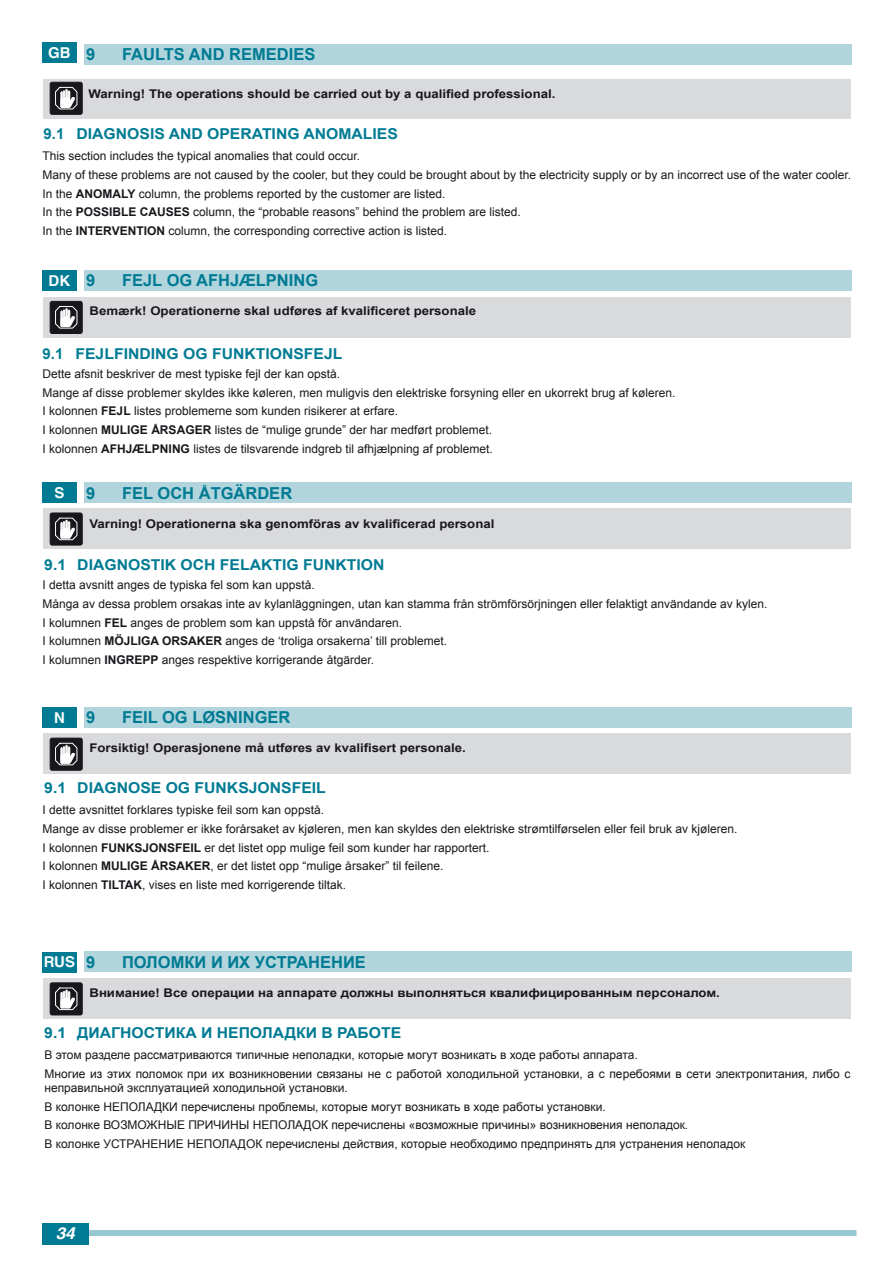
<style>
.page{position:relative;width:893px;height:1263px;background:#fff}
.page>*{position:absolute;margin:0;border:0;box-sizing:border-box;transform-origin:0 0}
.t1{font:700 16.5px "Arial";color:#007b93}
.t2{font:italic 700 16.5px "Helvetica";color:#fff;scale:1.05 1}
.t3{font:700 15px "Arial";color:#007b93;scale:1.05 1}
.t4{font:700 15px "Arial";color:#007b93}
.t5{font:700 15px "Helvetica";color:#fafcfd}
.t6{font:12px/18.6px "Arial";color:#1a171c}
.t7{font:700 12px "Arial";color:#1a171c;scale:1.1 1}
.s1{font-weight:700}
</style>
<div class="page">
<div style="left:44px;top:1230px;width:812px;height:6px;background:#97c7d1"></div>
<div style="left:43px;top:1223px;width:46px;height:22px;background:#007b93"></div>
<div style="left:43px;top:80px;width:807px;height:39px;background:#d9dadb"></div>
<div style="left:84px;top:44px;width:767px;height:20px;background:#b2d5dd"></div>
<div style="left:84px;top:270px;width:767px;height:20px;background:#b2d5dd"></div>
<div style="left:84px;top:952px;width:767px;height:20px;background:#b2d5dd"></div>
<div style="left:43px;top:43px;width:34px;height:20px;background:#007b93"></div>
<div style="left:43px;top:271px;width:34px;height:20px;background:#007b93"></div>
<div style="left:84px;top:482px;width:767px;height:20px;background:#b2d5dd"></div>
<div style="left:43px;top:482px;width:34px;height:20px;background:#007b93"></div>
<div style="left:84px;top:707px;width:767px;height:20px;background:#b2d5dd"></div>
<div style="left:43px;top:707px;width:34px;height:20px;background:#007b93"></div>
<div style="left:43px;top:952px;width:34px;height:20px;background:#007b93"></div>
<div style="left:50px;top:82px;width:32px;height:32px;background:#1a171c;border-radius:2px"></div>
<div style="left:50px;top:82px;width:32px;height:33px;border:1px solid #1a171c;border-radius:2px"></div>
<svg style="left:55px;top:86px;width:23px;height:24px"></svg>
<div style="left:64px;top:97px;width:5px;height:8px;border:1px solid #fff;border-radius:2px"></div>
<div style="left:43px;top:297px;width:808px;height:40px;background:#d9dadb"></div>
<div style="left:43px;top:508px;width:808px;height:41px;background:#d9dadb"></div>
<div style="left:43px;top:734px;width:808px;height:40px;background:#d9dadb"></div>
<div style="left:43px;top:978px;width:808px;height:41px;background:#d9dadb"></div>
<div style="left:50px;top:301px;width:32px;height:32px;background:#1a171c;border-radius:2px"></div>
<div style="left:50px;top:301px;width:32px;height:33px;border:1px solid #1a171c;border-radius:2px"></div>
<svg style="left:55px;top:306px;width:23px;height:23px"></svg>
<div style="left:64px;top:316px;width:5px;height:8px;background:#fff;border-radius:2px"></div>
<div style="left:64px;top:316px;width:5px;height:8px;border:1px solid #fff;border-radius:2px"></div>
<div style="left:50px;top:513px;width:32px;height:32px;background:#1a171c;border-radius:2px"></div>
<div style="left:50px;top:513px;width:32px;height:32px;border:1px solid #1a171c;border-radius:2px"></div>
<svg style="left:55px;top:517px;width:23px;height:24px"></svg>
<div style="left:50px;top:738px;width:32px;height:32px;background:#1a171c;border-radius:2px"></div>
<div style="left:50px;top:738px;width:32px;height:32px;border:1px solid #1a171c;border-radius:2px"></div>
<svg style="left:55px;top:742px;width:23px;height:24px"></svg>
<div style="left:50px;top:983px;width:32px;height:32px;background:#1a171c;border-radius:2px"></div>
<div style="left:50px;top:983px;width:32px;height:32px;border:1px solid #1a171c;border-radius:2px"></div>
<svg style="left:55px;top:987px;width:23px;height:23px"></svg>
<p class="t5" style="left:48px;top:43px;width:24px">GB</p>
<h1 class="t1" style="left:86px;top:44px;width:11px">9</h1>
<h1 class="t1" style="left:122px;top:44px;width:195px">FAULTS AND REMEDIES</h1>
<p class="t7" style="left:89px;top:86px;width:426px">Warning! The operations should be carried out by a qualified professional.</p>
<p class="t4" style="left:44px;top:124px;width:356px">9.1 DIAGNOSIS AND OPERATING ANOMALIES</p>
<p class="t6" style="left:43px;top:147px;width:810px">This section includes the typical anomalies that could occur.<br>Many of these problems are not caused by the cooler, but they could be brought about by the electricity supply or by an incorrect use of the water cooler.<br>In the <span class="s1">ANOMALY</span> column, the problems reported by the customer are listed.<br>In the <span class="s1">POSSIBLE CAUSES</span> column, the “probable reasons” behind the problem are listed.<br>In the <span class="s1">INTERVENTION</span> column, the corresponding corrective action is listed.</p>
<p class="t5" style="left:49px;top:271px;width:23px">DK</p>
<h1 class="t1" style="left:86px;top:270px;width:11px">9</h1>
<h1 class="t1" style="left:122px;top:270px;width:198px">FEJL OG AFHJÆLPNING</h1>
<p class="t7" style="left:89px;top:303px;width:353px">Bemærk! Operationerne skal udføres af kvalificeret personale</p>
<p class="t4" style="left:43px;top:344px;width:301px">9.1 FEJLFINDING OG FUNKTIONSFEJL</p>
<p class="t6" style="left:43px;top:365px;width:634px">Dette afsnit beskriver de mest typiske fejl der kan opstå.<br>Mange af disse problemer skyldes ikke køleren, men muligvis den elektriske forsyning eller en ukorrekt brug af køleren.<br>I kolonnen <span class="s1">FEJL</span> listes problemerne som kunden risikerer at erfare.<br>I kolonnen <span class="s1">MULIGE ÅRSAGER</span> listes de “mulige grunde” der har medført problemet.<br>I kolonnen <span class="s1">AFHJÆLPNING</span> listes de tilsvarende indgreb til afhjælpning af problemet.</p>
<p class="t5" style="left:54px;top:483px;width:12px">S</p>
<h1 class="t1" style="left:86px;top:482px;width:11px">9</h1>
<h1 class="t1" style="left:122px;top:482px;width:172px">FEL OCH ÅTGÄRDER</h1>
<p class="t7" style="left:89px;top:515px;width:370px">Varning! Operationerna ska genomföras av kvalificerad personal</p>
<p class="t3" style="left:44px;top:555px;width:325px">9.1 DIAGNOSTIK OCH FELAKTIG FUNKTION</p>
<p class="t6" style="left:43px;top:576px;width:726px">I detta avsnitt anges de typiska fel som kan uppstå.<br>Många av dessa problem orsakas inte av kylanläggningen, utan kan stamma från strömförsörjningen eller felaktigt användande av kylen.<br>I kolumnen <span class="s1">FEL</span> anges de problem som kan uppstå för användaren.<br>I kolumnen <span class="s1">MÖJLIGA ORSAKER</span> anges de ‘troliga orsakerna’ till problemet.<br>I kolumnen <span class="s1">INGREPP</span> anges respektive korrigerande åtgärder.</p>
<p class="t5" style="left:54px;top:708px;width:12px">N</p>
<h1 class="t1" style="left:86px;top:706px;width:11px">9</h1>
<h1 class="t1" style="left:122px;top:706px;width:170px">FEIL OG LØSNINGER</h1>
<p class="t7" style="left:89px;top:740px;width:344px">Forsiktig! Operasjonene må utføres av kvalifisert personale.</p>
<p class="t3" style="left:44px;top:778px;width:270px">9.1 DIAGNOSE OG FUNKSJONSFEIL</p>
<p class="t6" style="left:43px;top:801px;width:696px">I dette avsnittet forklares typiske feil som kan oppstå.<br>Mange av disse problemer er ikke forårsaket av kjøleren, men kan skyldes den elektriske strømtilførselen eller feil bruk av kjøleren.<br>I kolonnen <span class="s1">FUNKSJONSFEIL</span> er det listet opp mulige feil som kunder har rapportert.<br>I kolonnen <span class="s1">MULIGE ÅRSAKER</span>, er det listet opp “mulige årsaker” til feilene.<br>I kolonnen <span class="s1">TILTAK</span>, vises en liste med korrigerende tiltak.</p>
<p class="t5" style="left:44px;top:953px;width:33px">RUS</p>
<h1 class="t1" style="left:86px;top:951px;width:11px">9</h1>
<h1 class="t1" style="left:122px;top:951px;width:245px">ПОЛОМКИ И ИХ УСТРАНЕНИЕ</h1>
<p class="t7" style="left:89px;top:985px;width:575px">Внимание! Все операции на аппарате должны выполняться квалифицированным персоналом.</p>
<p class="t3" style="left:44px;top:1023px;width:341px">9.1 ДИАГНОСТИКА И НЕПОЛАДКИ В РАБОТЕ</p>
<p class="t6" style="left:44px;top:1046px;width:807px">В этом разделе рассматриваются типичные неполадки, которые могут возникать в ходе работы аппарата.<br>Многие из этих поломок при их возникновении связаны не с работой холодильной установки, а с перебоями в сети электропитания, либо с</p>
<p class="t6" style="left:44px;top:1079px;width:702px">неправильной эксплуатацией холодильной установки.<br>В колонке НЕПОЛАДКИ перечислены проблемы, которые могут возникать в ходе работы установки.<br>В колонке ВОЗМОЖНЫЕ ПРИЧИНЫ НЕПОЛАДОК перечислены «возможные причины» возникновения неполадок.<br>В колонке УСТРАНЕНИЕ НЕПОЛАДОК перечислены действия, которые необходимо предпринять для устранения неполадок</p>
<h1 class="t2" style="left:56px;top:1223px;width:20px">34</h1>
</div>
